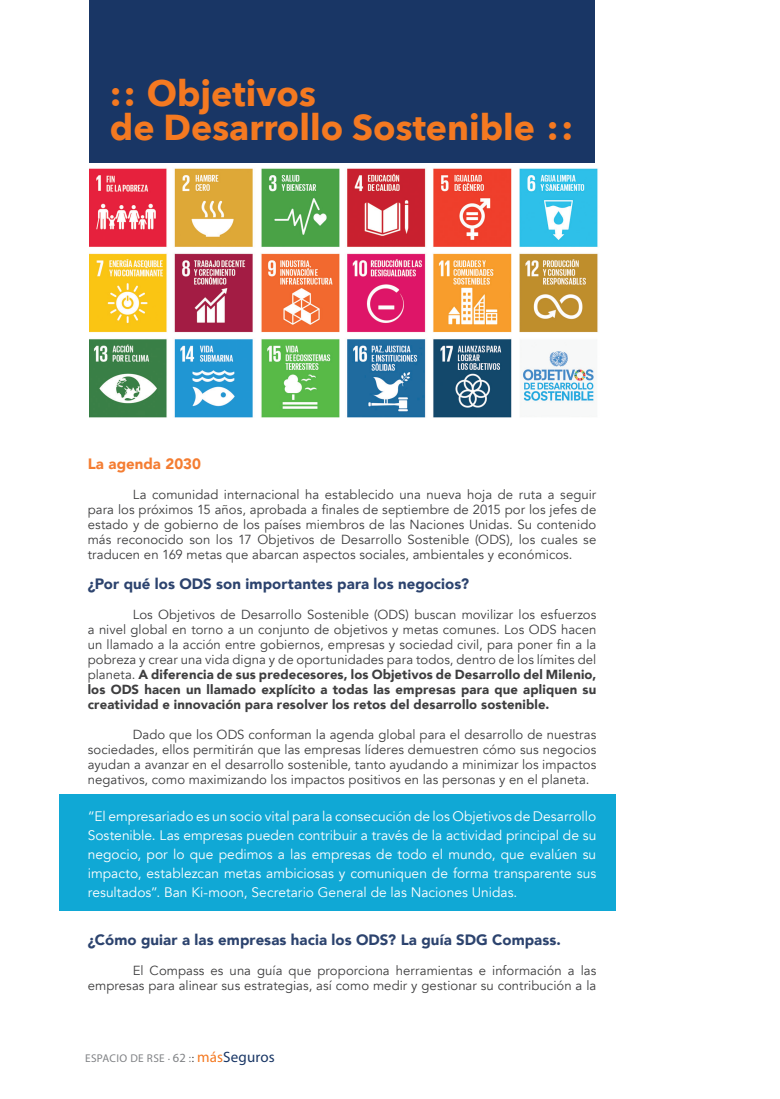
<style>
.page{position:relative;width:780px;height:1099px;background:#fff}
.page>*{position:absolute;margin:0;border:0;box-sizing:border-box;transform-origin:0 0}
.t1{font:700 36px/34px "Avenir Next";color:#f47921}
.t2{font:900 15px "Avenir";letter-spacing:.005em;color:#2c436e}
.t3{font:900 15px "Avenir";color:#f47d32}
.t4{font:13.75px/18.8px "Avenir";color:#fff;text-align:justify}
.t5{font:13.12px/15px "Avenir";letter-spacing:.005em;color:#3e3e3f;text-align:justify}
.t6{font:11.25px "Myriad Pro";letter-spacing:.025em;color:#808285}
.s1{font-weight:900}
.s2{font-size:12.5px}
.s3{color:#3e3e3f}
.s4{font-size:15px;color:#f47921}
.s5{font-size:15px;color:#193665}
</style>
<div class="page">
<img style="left:89px;top:162px;width:509px;height:256px">
<div style="left:59px;top:794px;width:556px;height:116px;background:#10a8d5"></div>
<div style="left:89px;top:0;width:506px;height:162px;background:#193665"></div>
<h1 class="t1" style="left:110px;top:76px;width:465px">:: Objetivos<br>de Desarrollo Sostenible ::</h1>
<p class="t3" style="left:88px;top:450px;width:115px">La agenda 2030</p>
<p class="t5" style="left:88px;top:487px;width:510px;text-indent:45px">La comunidad internacional ha establecido una nueva hoja de ruta a seguir para los próximos 15 años, aprobada a finales de septiembre de 2015 por los jefes de estado y de gobierno de los países miembros de las Naciones Unidas. Su contenido más reconocido son los 17 Objetivos de Desarrollo Sostenible (ODS), los cuales se traducen en 169 metas que abarcan aspectos sociales, ambientales y económicos.</p>
<p class="t2" style="left:88px;top:570px;width:383px">¿Por qué los ODS son importantes para los negocios?</p>
<p class="t5" style="left:88px;top:607px;width:510px;text-indent:45px">Los Objetivos de Desarrollo Sostenible (ODS) buscan movilizar los esfuerzos a nivel global en torno a un conjunto de objetivos y metas comunes. Los ODS hacen un llamado a la acción entre gobiernos, empresas y sociedad civil, para poner fin a la pobreza y crear una vida digna y de oportunidades para todos, dentro de los límites del planeta. <span class="s1">A diferencia de sus predecesores, los Objetivos de Desarrollo del Milenio, los ODS hacen un llamado explícito a todas las empresas para que apliquen su creatividad e innovación para resolver los retos del desarrollo sostenible.</span></p>
<p class="t5" style="left:88px;top:727px;width:510px;text-indent:45px">Dado que los ODS conforman la agenda global para el desarrollo de nuestras sociedades, ellos permitirán que las empresas líderes demuestren cómo sus negocios ayudan a avanzar en el desarrollo sostenible, tanto ayudando a minimizar los impactos negativos, como maximizando los impactos positivos en las personas y en el planeta.</p>
<p class="t4" style="left:88px;top:807px;width:510px">“El empresariado es un socio vital para la consecución de los Objetivos de Desarrollo Sostenible. Las empresas pueden contribuir a través de la actividad principal de su negocio, por lo que pedimos a las empresas de todo el mundo, que evalúen su impacto, establezcan metas ambiciosas y comuniquen de forma transparente sus resultados”. Ban Ki-moon, Secretario General de las Naciones Unidas.</p>
<p class="t2" style="left:88px;top:927px;width:474px">¿Cómo guiar a las empresas hacia los ODS? La guía SDG Compass.</p>
<p class="t5" style="left:88px;top:963px;width:510px;text-align:right">El Compass es una guía que proporciona herramientas e información a las empresas para alinear sus estrategias, así como medir y gestionar su contribución a la</p>
<p class="t6" style="left:85px;top:1051px;width:191px">ESPACIO DE RSE . <span class="s2">62</span> :<span class="s3">:</span> <span class="s4">más</span><span class="s5">Seguros</span></p>
</div>
